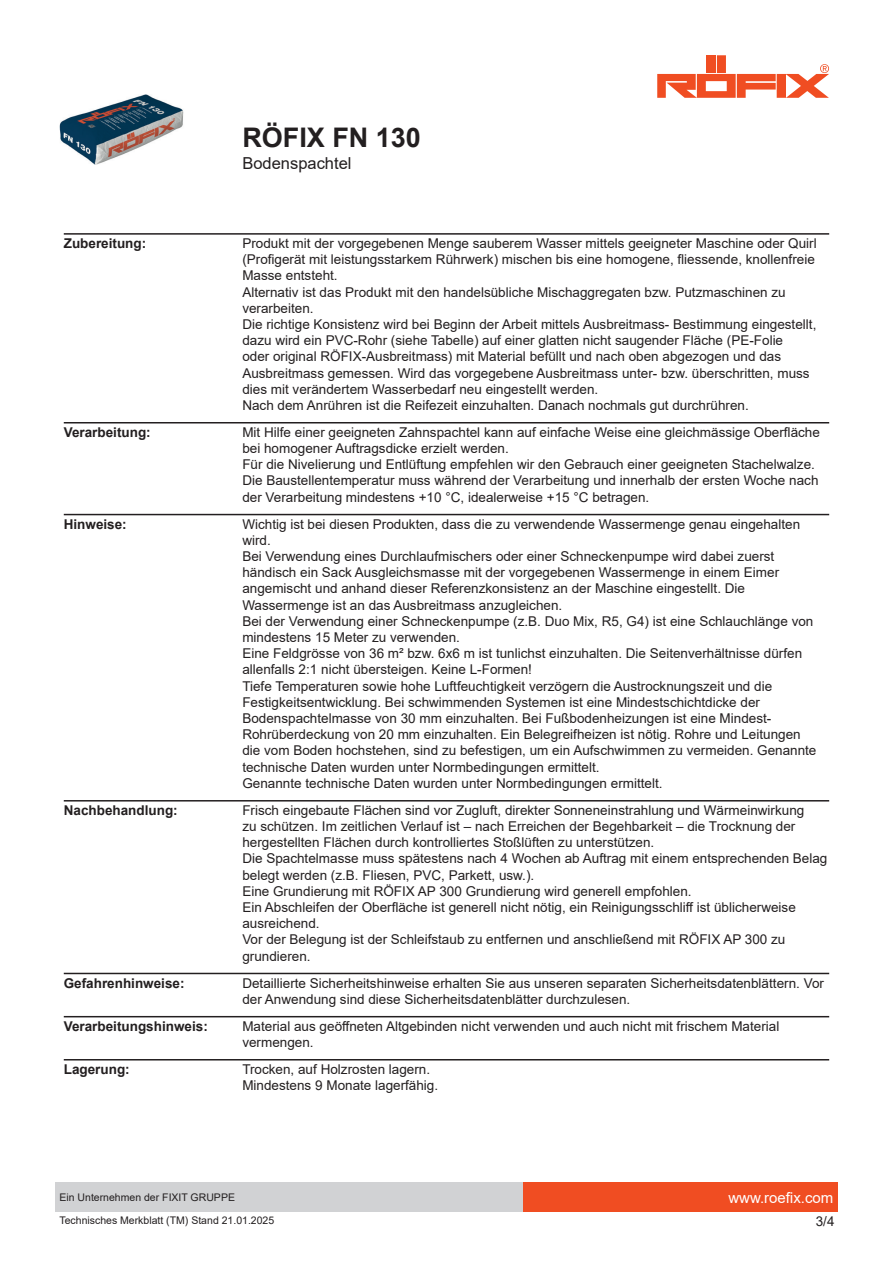
<style>
.page{position:relative;width:893px;height:1263px;background:#fff}
.page>*{position:absolute;margin:0;border:0;box-sizing:border-box;transform-origin:0 0}
.t1{font:700 27px "Arial";color:#231f20}
.t2{font:16.5px "Arial";color:#231f20}
.t3{font:15px "Arial";color:#fff}
.t4{font:13.5px/16.2px "Arial";color:#231f20}
.t5{font:700 13.5px "Arial";color:#231f20}
.t6{font:10.5px "Arial";color:#231f20}
</style>
<div class="page">
<img style="left:59px;top:95px;width:125px;height:70px">
<div style="left:717px;top:55px;width:9px;height:18px;background:#f04d22"></div>
<div style="left:707px;top:55px;width:9px;height:18px;background:#f04d22"></div>
<svg style="left:657px;top:64px;width:172px;height:34px"></svg>
<div style="left:523px;top:1182px;width:315px;height:30px;background:#f04d22"></div>
<div style="left:55px;top:1182px;width:468px;height:30px;background:#d1d2d4"></div>
<hr style="left:64px;top:233px;width:765px;height:2px;background:#231f20">
<hr style="left:64px;top:422px;width:765px;height:1px;background:#231f20">
<hr style="left:64px;top:514px;width:765px;height:1px;background:#231f20">
<hr style="left:64px;top:800px;width:765px;height:1px;background:#231f20">
<hr style="left:64px;top:973px;width:765px;height:1px;background:#231f20">
<hr style="left:64px;top:1016px;width:765px;height:1px;background:#231f20">
<hr style="left:64px;top:1059px;width:765px;height:1px;background:#231f20">
<h1 class="t1" style="left:242px;top:119px;width:180px">RÖFIX FN 130</h1>
<p class="t2" style="left:242px;top:152px;width:111px">Bodenspachtel</p>
<p class="t5" style="left:64px;top:234px;width:84px">Zubereitung:</p>
<p class="t4" style="left:242px;top:235px;width:576px">Produkt mit der vorgegebenen Menge sauberem Wasser mittels geeigneter Maschine oder Quirl (Profigerät mit leistungsstarkem Rührwerk) mischen bis eine homogene, fliessende, knollenfreie Masse entsteht.<br>Alternativ ist das Produkt mit den handelsübliche Mischaggregaten bzw. Putzmaschinen zu verarbeiten.<br>Die richtige Konsistenz wird bei Beginn der Arbeit mittels Ausbreitmass- Bestimmung eingestellt, dazu wird ein PVC-Rohr (siehe Tabelle) auf einer glatten nicht saugender Fläche (PE-Folie<br>oder original RÖFIX-Ausbreitmass) mit Material befüllt und nach oben abgezogen und das Ausbreitmass gemessen. Wird das vorgegebene Ausbreitmass unter- bzw. überschritten, muss dies mit verändertem Wasserbedarf neu eingestellt werden.<br>Nach dem Anrühren ist die Reifezeit einzuhalten. Danach nochmals gut durchrühren.</p>
<p class="t5" style="left:64px;top:423px;width:89px">Verarbeitung:</p>
<p class="t4" style="left:242px;top:424px;width:579px">Mit Hilfe einer geeigneten Zahnspachtel kann auf einfache Weise eine gleichmässige Oberfläche bei homogener Auftragsdicke erzielt werden.<br>Für die Nivelierung und Entlüftung empfehlen wir den Gebrauch einer geeigneten Stachelwalze.<br>Die Baustellentemperatur muss während der Verarbeitung und innerhalb der ersten Woche nach der Verarbeitung mindestens +10 °C, idealerweise +15 °C betragen.</p>
<p class="t5" style="left:64px;top:514px;width:65px">Hinweise:</p>
<p class="t4" style="left:242px;top:516px;width:576px">Wichtig ist bei diesen Produkten, dass die zu verwendende Wassermenge genau eingehalten wird.<br>Bei Verwendung eines Durchlaufmischers oder einer Schneckenpumpe wird dabei zuerst händisch ein Sack Ausgleichsmasse mit der vorgegebenen Wassermenge in einem Eimer angemischt und anhand dieser Referenzkonsistenz an der Maschine eingestellt. Die Wassermenge ist an das Ausbreitmass anzugleichen.<br>Bei der Verwendung einer Schneckenpumpe (z.B. Duo Mix, R5, G4) ist eine Schlauchlänge von mindestens 15 Meter zu verwenden.<br>Eine Feldgrösse von 36 m² bzw. 6x6 m ist tunlichst einzuhalten. Die Seitenverhältnisse dürfen allenfalls 2:1 nicht übersteigen. Keine L-Formen!<br>Tiefe Temperaturen sowie hohe Luftfeuchtigkeit verzögern die Austrocknungszeit und die Festigkeitsentwicklung. Bei schwimmenden Systemen ist eine Mindestschichtdicke der Bodenspachtelmasse von 30 mm einzuhalten. Bei Fußbodenheizungen ist eine Mindest-Rohrüberdeckung von 20 mm einzuhalten. Ein Belegreifheizen ist nötig. Rohre und Leitungen die vom Boden hochstehen, sind zu befestigen, um ein Aufschwimmen zu vermeiden. Genannte technische Daten wurden unter Normbedingungen ermittelt.<br>Genannte technische Daten wurden unter Normbedingungen ermittelt.</p>
<p class="t5" style="left:64px;top:801px;width:116px">Nachbehandlung:</p>
<p class="t4" style="left:242px;top:802px;width:587px">Frisch eingebaute Flächen sind vor Zugluft, direkter Sonneneinstrahlung und Wärmeinwirkung<br>zu schützen. Im zeitlichen Verlauf ist – nach Erreichen der Begehbarkeit – die Trocknung der hergestellten Flächen durch kontrolliertes Stoßlüften zu unterstützen.<br>Die Spachtelmasse muss spätestens nach 4 Wochen ab Auftrag mit einem entsprechenden Belag belegt werden (z.B. Fliesen, PVC, Parkett, usw.).<br>Eine Grundierung mit RÖFIX AP 300 Grundierung wird generell empfohlen.<br>Ein Abschleifen der Oberfläche ist generell nicht nötig, ein Reinigungsschliff ist üblicherweise ausreichend.<br>Vor der Belegung ist der Schleifstaub zu entfernen und anschließend mit RÖFIX AP 300 zu grundieren.</p>
<p class="t5" style="left:64px;top:973px;width:122px">Gefahrenhinweise:</p>
<p class="t4" style="left:242px;top:975px;width:583px">Detaillierte Sicherheitshinweise erhalten Sie aus unseren separaten Sicherheitsdatenblättern. Vor der Anwendung sind diese Sicherheitsdatenblätter durchzulesen.</p>
<p class="t5" style="left:64px;top:1016px;width:146px">Verarbeitungshinweis:</p>
<p class="t4" style="left:242px;top:1018px;width:538px">Material aus geöffneten Altgebinden nicht verwenden und auch nicht mit frischem Material vermengen.</p>
<p class="t5" style="left:64px;top:1059px;width:68px">Lagerung:</p>
<p class="t4" style="left:242px;top:1061px;width:197px">Trocken, auf Holzrosten lagern.<br>Mindestens 9 Monate lagerfähig.</p>
<p class="t6" style="left:60px;top:1190px;width:177px">Ein Unternehmen der FIXIT GRUPPE</p>
<p class="t3" style="left:728px;top:1187px;width:107px">www.roefix.com</p>
<p class="t6" style="left:60px;top:1213px;width:216px">Technisches Merkblatt (TM) Stand 21.01.2025</p>
<p class="t4" style="left:816px;top:1213px;width:20px">3/4</p>
</div>
